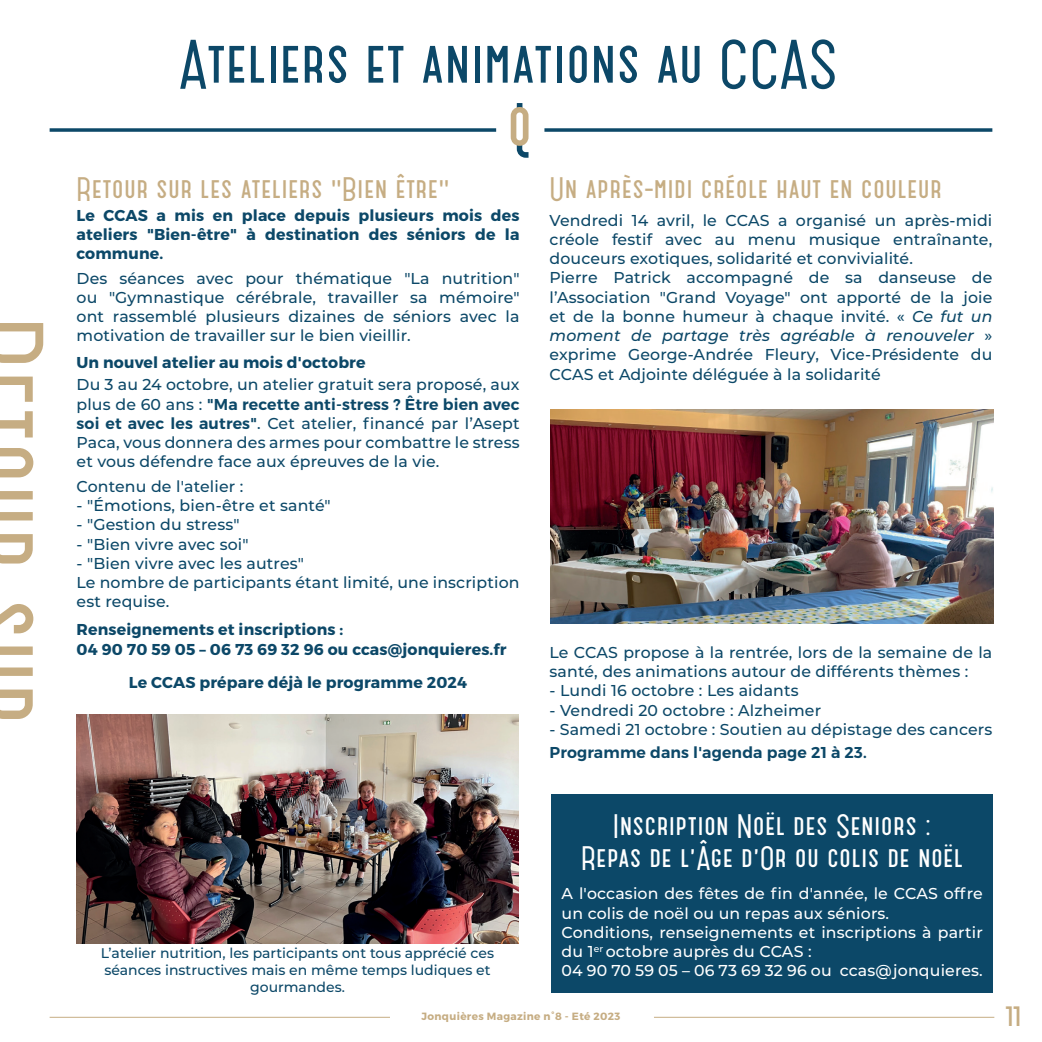
<style>
.page{position:relative;width:1042px;height:1042px;background:#fff}
.page>*{position:absolute;margin:0;border:0;box-sizing:border-box;transform-origin:0 0}
.t1{font:600 61.25px "Catorze 27 Style 1";color:#0c4868}
.t2{font:600 29.75px "Catorze 27 Style 1";letter-spacing:.01em;color:#c6ad83}
.t3{font:600 29.75px/31.5px "Catorze 27 Style 1";letter-spacing:.01em;color:#fff;text-align:center}
.t4{font:900 24.5px "Catorze 27 Style 1";color:#c6ad83}
.t5{font:500 15.75px/19.2px "Montserrat";letter-spacing:.01em;color:#0c4868}
.t6{font:700 15.75px/19.2px "Montserrat";letter-spacing:.01em;color:#0c4868;text-align:justify}
.t7{font:500 15.75px/19.2px "Montserrat";letter-spacing:.01em;color:#fff}
.t8{font:600 15.75px "Montserrat";letter-spacing:.01em;color:#0c4868}
.t9{font:500 14px/16.8px "Montserrat";color:#0c4868;text-align:center}
.t10{font:700 10.5px "Montserrat";letter-spacing:.03em;color:#c6ad83}
.s1{font-weight:600}
.s2{font-style:italic}
</style>
<div class="page">
<svg style="left:544px;top:128px;width:448px;height:4px;background:#295e7a"></svg>
<svg style="left:50px;top:128px;width:446px;height:4px;background:#295e7a"></svg>
<hr style="left:50px;top:1017px;width:340px;height:1px;background:#c6ad83">
<hr style="left:654px;top:1017px;width:340px;height:1px;background:#c6ad83">
<svg style="left:0;top:323px;width:43px;height:396px"></svg>
<svg style="left:510px;top:103px;width:19px;height:55px"></svg>
<img style="left:76px;top:715px;width:442px;height:229px">
<img style="left:550px;top:410px;width:443px;height:213px">
<div style="left:551px;top:794px;width:441px;height:199px;background:#0c4868"></div>
<h1 class="t1" style="left:178px;top:25px;width:662px">Ateliers et animations au CCAS</h1>
<h2 class="t2" style="left:77px;top:171px;width:375px">Retour sur les ateliers "Bien être"</h2>
<p class="t6" style="left:77px;top:206px;width:444px">Le CCAS a mis en place depuis plusieurs mois des ateliers "Bien-être" à destination des séniors de la commune.</p>
<p class="t5" style="left:77px;top:268px;width:444px;text-align:justify">Des séances avec pour thématique "La nutrition" ou "Gymnastique cérébrale, travailler sa mémoire" ont rassemblé plusieurs dizaines de séniors avec la motivation de travailler sur le bien vieillir.</p>
<p class="t6" style="left:77px;top:353px;width:291px">Un nouvel atelier au mois d'octobre</p>
<p class="t5" style="left:77px;top:374px;width:444px;text-align:justify">Du 3 au 24 octobre, un atelier gratuit sera proposé, aux plus de 60 ans : <span class="s1">"Ma recette anti-stress ? Être bien avec soi et avec les autres"</span>. Cet atelier, financé par l’Asept Paca, vous donnera des armes pour combattre le stress et vous défendre face aux épreuves de la vie.</p>
<p class="t5" style="left:77px;top:476px;width:168px">Contenu de l'atelier :</p>
<p class="t5" style="left:77px;top:495px;width:256px">- "Émotions, bien-être et santé"</p>
<p class="t5" style="left:77px;top:514px;width:165px">- "Gestion du stress"</p>
<p class="t5" style="left:77px;top:534px;width:174px">- "Bien vivre avec soi"</p>
<p class="t5" style="left:77px;top:553px;width:444px">- "Bien vivre avec les autres"<br>Le nombre de participants étant limité, une inscription est requise.</p>
<p class="t6" style="left:77px;top:620px;width:431px">Renseignements et inscriptions :<br>04 90 70 59 05 – 06 73 69 32 96 ou ccas@jonquieres.fr</p>
<p class="t6" style="left:129px;top:673px;width:340px">Le CCAS prépare déjà le programme 2024</p>
<h2 class="t2" style="left:549px;top:170px;width:394px">Un après-midi créole haut en couleur</h2>
<p class="t5" style="left:549px;top:210px;width:444px">Vendredi 14 avril, le CCAS a organisé un après-midi créole festif avec au menu musique entraînante, douceurs exotiques, solidarité et convivialité.<br>Pierre Patrick accompagné de sa danseuse de l’Association "Grand Voyage" ont apporté de la joie et de la bonne humeur à chaque invité. « <span class="s2">Ce fut un moment de partage très agréable à renouveler</span> » exprime George-Andrée Fleury, Vice-Présidente du CCAS et Adjointe déléguée à la solidarité</p>
<p class="t5" style="left:549px;top:642px;width:444px">Le CCAS propose à la rentrée, lors de la semaine de la santé, des animations autour de différents thèmes :</p>
<p class="t5" style="left:549px;top:680px;width:251px">- Lundi 16 octobre : Les aidants</p>
<p class="t5" style="left:549px;top:700px;width:273px">- Vendredi 20 octobre : Alzheimer</p>
<p class="t5" style="left:549px;top:719px;width:444px">- Samedi 21 octobre : Soutien au dépistage des cancers</p>
<p class="t8" style="left:549px;top:742px;width:319px">Programme dans l'agenda page 21 à 23.</p>
<p class="t9" style="left:101px;top:944px;width:395px">L’atelier nutrition, les participants ont tous apprécié ces séances instructives mais en même temps ludiques et gourmandes.</p>
<h2 class="t3" style="left:581px;top:810px;width:384px">Inscription Noël des Seniors :<br>Repas de l’Âge d’Or ou colis de noël</h2>
<p class="t7" style="left:561px;top:883px;width:423px">A l'occasion des fêtes de fin d'année, le CCAS offre un colis de noël ou un repas aux séniors.<br>Conditions, renseignements et inscriptions à partir du 1<sup>er</sup> octobre auprès du CCAS :<br>04 90 70 59 05 – 06 73 69 32 96 ou ccas@jonquieres.</p>
<p class="t10" style="left:422px;top:1009px;width:200px">Jonquières Magazine n°8 - Eté 2023</p>
<h3 class="t4" style="left:1005px;top:1000px;width:17px">11</h3>
</div>
